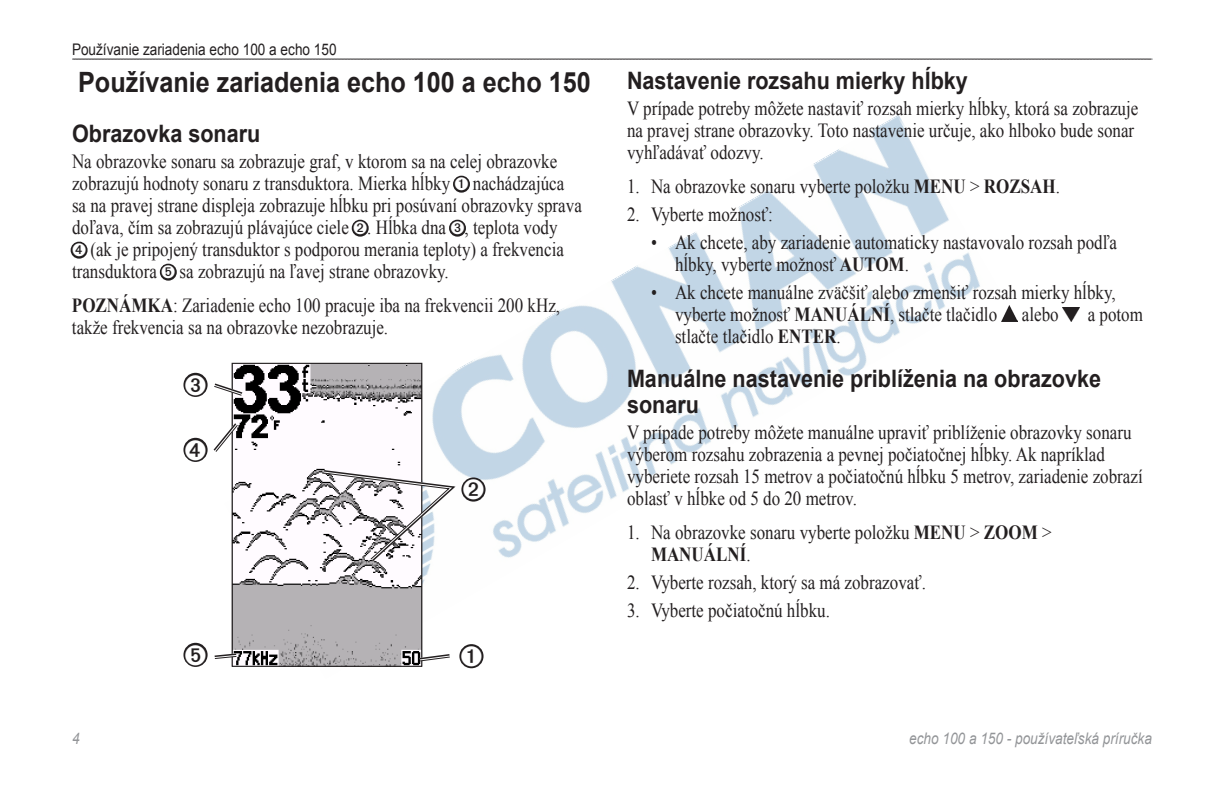
<style>
.page{position:relative;width:1224px;height:792px;background:#fff}
.page>*{position:absolute;margin:0;border:0;box-sizing:border-box;transform-origin:0 0}
.t1{font:700 28px "Arial";color:#231f20;scale:.9 1}
.t2{font:700 24px/26px "Arial";color:#231f20;scale:.9 1}
.t3{font:20px/22px "Times New Roman";color:#231f20;scale:.85 1}
.t4{font:700 20px "Times New Roman";color:#231f20;scale:.85 1}
.t5{font:16px "Arial";color:#231f20;scale:.85 1}
.t6{font:italic 16px "Arial";color:#939598;scale:.85 1}
.s1{color:#fff}
.s2{font-weight:700}
.s3{font-weight:400}
</style>
<div class="page">
<svg style="left:72px;top:59px;width:1081px;height:1px"></svg>
<img style="left:231px;top:115px;width:749px;height:527px">
<svg style="left:451px;top:174px;width:21px;height:21px"></svg>
<svg style="left:350px;top:218px;width:21px;height:21px"></svg>
<svg style="left:447px;top:218px;width:21px;height:21px"></svg>
<svg style="left:70px;top:241px;width:18px;height:18px"></svg>
<svg style="left:159px;top:263px;width:18px;height:18px"></svg>
<img style="left:234px;top:365px;width:186px;height:300px">
<div style="left:232px;top:363px;width:190px;height:304px;border:1px solid #231f20"></div>
<img style="left:1001px;top:306px;width:17px;height:15px">
<img style="left:1063px;top:308px;width:16px;height:13px">
<svg style="left:321px;top:468px;width:167px;height:96px"></svg>
<svg style="left:183px;top:641px;width:57px;height:26px"></svg>
<svg style="left:417px;top:642px;width:67px;height:27px"></svg>
<svg style="left:183px;top:371px;width:63px;height:28px"></svg>
<svg style="left:183px;top:420px;width:58px;height:44px"></svg>
<p class="t5" style="left:72px;top:39px;width:313px">Používanie zariadenia echo 100 a echo 150</p>
<h1 class="t1" style="left:78px;top:64px;width:571px">Používanie zariadenia echo 100 a echo 150</h1>
<p class="t2" style="left:72px;top:122px;width:211px">Obrazovka sonaru</p>
<p class="t3" style="left:72px;top:150px;width:601px">Na obrazovke sonaru sa zobrazuje graf, v ktorom sa na celej obrazovke zobrazujú hodnoty sonaru z transduktora. Mierka hĺbky <span class="s1">➊</span> nachádzajúca sa na pravej strane displeja zobrazuje hĺbku pri posúvaní obrazovky sprava doľava, čím sa zobrazujú plávajúce ciele <span class="s1">➋</span>. Hĺbka dna <span class="s1">➌</span>, teplota vody<br><span class="s1">➍</span> (ak je pripojený transduktor s podporou merania teploty) a frekvencia transduktora <span class="s1">➎</span> sa zobrazujú na ľavej strane obrazovky.</p>
<p class="t4" style="left:72px;top:292px;width:88px">POZNÁMKA</p>
<p class="t3" style="left:72px;top:294px;width:576px;text-indent:101px">: Zariadenie echo 100 pracuje iba na frekvencii 200 kHz, takže frekvencia sa na obrazovke nezobrazuje.</p>
<p class="t2" style="left:627px;top:69px;width:380px">Nastavenie rozsahu mierky hĺbky</p>
<p class="t3" style="left:627px;top:97px;width:603px">V prípade potreby môžete nastaviť rozsah mierky hĺbky, ktorá sa zobrazuje na pravej strane obrazovky. Toto nastavenie určuje, ako hlboko bude sonar vyhľadávať odozvy.</p>
<p class="t3" style="left:627px;top:175px;width:511px">1. Na obrazovke sonaru vyberte položku <span class="s2">MENU</span> &gt; <span class="s2">ROZSAH</span>.</p>
<p class="t3" style="left:627px;top:203px;width:173px">2. Vyberte možnosť:</p>
<p class="t3" style="left:675px;top:231px;width:522px;text-indent:-24px">• Ak chcete, aby zariadenie automaticky nastavovalo rozsah podľa hĺbky, vyberte možnosť <span class="s2">AUTOM</span>.</p>
<p class="t3" style="left:675px;top:281px;width:520px;text-indent:-24px">• Ak chcete manuálne zväčšiť alebo zmenšiť rozsah mierky hĺbky, vyberte možnosť <span class="s2">MANUÁLNÍ</span>, stlačte tlačidlo alebo</p>
<p class="t3" style="left:1088px;top:303px;width:67px">a potom</p>
<p class="t3" style="left:675px;top:325px;width:196px">stlačte tlačidlo <span class="s2">ENTER</span>.</p>
<p class="t2" style="left:627px;top:367px;width:528px">Manuálne nastavenie priblíženia na obrazovke sonaru</p>
<p class="t3" style="left:627px;top:421px;width:608px">V prípade potreby môžete manuálne upraviť priblíženie obrazovky sonaru výberom rozsahu zobrazenia a pevnej počiatočnej hĺbky. Ak napríklad vyberiete rozsah 15 metrov a počiatočnú hĺbku 5 metrov, zariadenie zobrazí oblasť v hĺbke od 5 do 20 metrov.</p>
<p class="t3" style="left:627px;top:521px;width:372px">1. Na obrazovke sonaru vyberte položku <span class="s2">MENU</span></p>
<p class="t4" style="left:970px;top:519px;width:97px"><span class="s3">&gt;</span> ZOOM <span class="s3">&gt;</span></p>
<p class="t4" style="left:651px;top:541px;width:119px">MANUÁLNÍ<span class="s3">.</span></p>
<p class="t3" style="left:627px;top:571px;width:353px">2. Vyberte rozsah, ktorý sa má zobrazovať.</p>
<p class="t3" style="left:627px;top:599px;width:240px">3. Vyberte počiatočnú hĺbku.</p>
<p class="t6" style="left:72px;top:728px;width:10px">4</p>
<p class="t6" style="left:909px;top:728px;width:287px">echo 100 a 150 - používateľská príručka</p>
</div>
